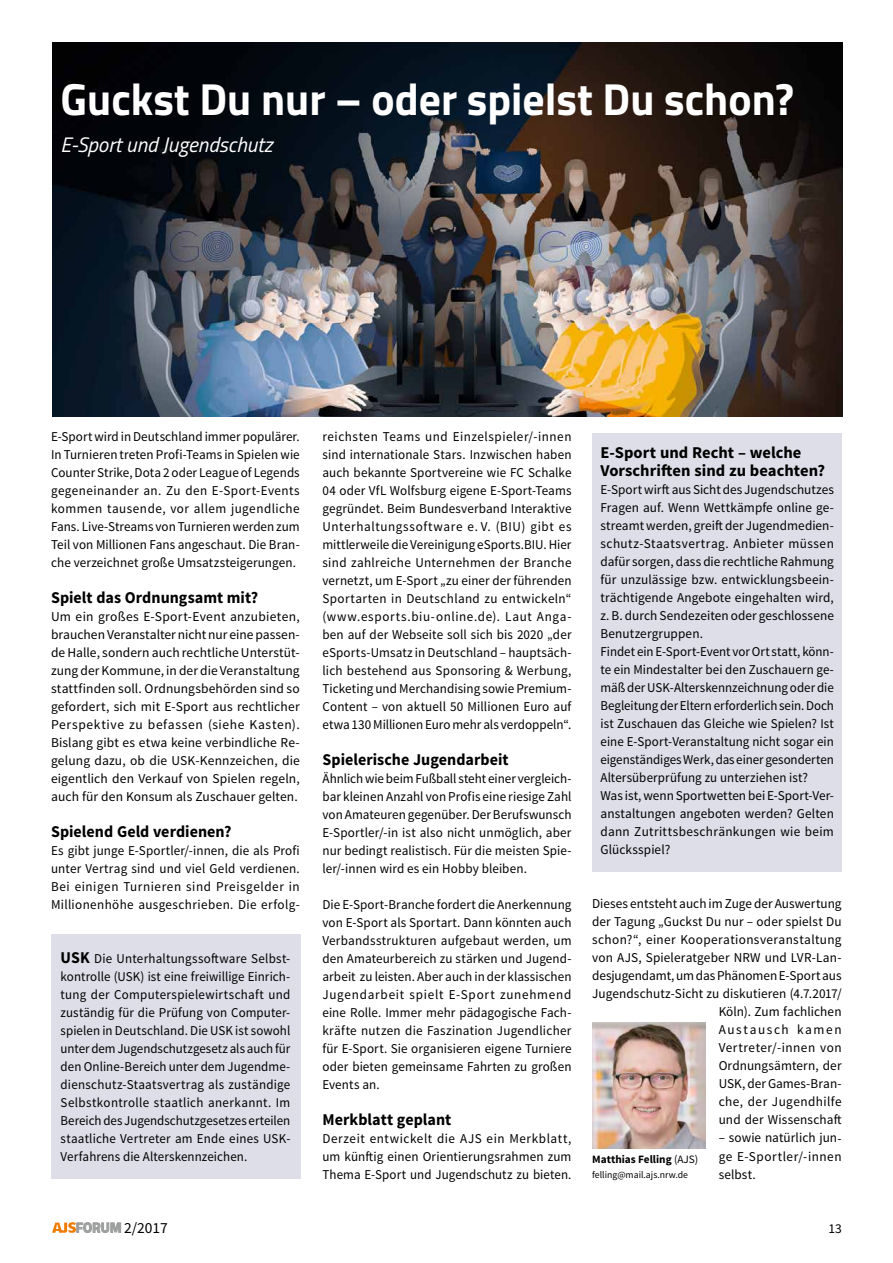
<style>
.page{position:relative;width:893px;height:1263px;background:#fff}
.page>*{position:absolute;margin:0;border:0;box-sizing:border-box;transform-origin:0 0}
.t1{font:700 45px "Titillium";color:#fff}
.t2{font:italic 21px "Titillium";color:#fff}
.t3{font:700 16.5px/18px "Source Sans Pro";color:#000}
.t4{font:15.45px "Source Sans Pro";color:#000}
.t5{font:13.5px/18px "Source Sans Pro";letter-spacing:.005em;color:#000;text-align:justify}
.t6{font:13.5px/18px "Source Sans Pro";letter-spacing:.005em;color:#000;text-align:justify;scale:.96 1}
.t7{font:700 11.25px "Source Sans Pro";color:#000}
.t8{font:9.75px "Source Sans Pro";color:#000}
.s1{font-weight:700;font-size:16.5px}
.s2{font-weight:400}
.s3{font-family:"Titillium";font-weight:700;font-size:13.95px;color:#9c9d9d}
</style>
<div class="page">
<img style="left:592px;top:1022px;width:114px;height:127px">
<div style="left:51px;top:934px;width:249px;height:245px;background:#d7d9e3"></div>
<img style="left:52px;top:43px;width:790px;height:374px">
<img style="left:52px;top:1222px;width:24px;height:11px">
<svg style="left:76px;top:1222px;width:45px;height:11px"></svg>
<div style="left:592px;top:434px;width:249px;height:438px;background:#d7d9e3"></div>
<h1 class="t1" style="left:61px;top:64px;width:735px">Guckst Du nur – oder spielst Du schon?</h1>
<h2 class="t2" style="left:61px;top:129px;width:214px">E-Sport und Jugendschutz</h2>
<p class="t5" style="left:51px;top:427px;width:250px">E-Sport wird in Deutschland immer populärer.<br>In Turnieren treten Profi-Teams in Spielen wie Counter Strike, Dota 2 oder League of Legends gegeneinander an. Zu den E-Sport-Events kommen tausende, vor allem jugendliche Fans. Live-Streams von Turnieren werden zum Teil von Millionen Fans angeschaut. Die Bran&shy;che verzeichnet große Umsatzsteigerungen.</p>
<p class="t3" style="left:51px;top:589px;width:209px">Spielt das Ordnungsamt mit?</p>
<p class="t5" style="left:51px;top:607px;width:250px">Um ein großes E-Sport-Event anzubieten, brauchen Veranstalter nicht nur eine passen&shy;de Halle, sondern auch rechtliche Unterstüt&shy;zung der Kommune, in der die Veranstaltung stattfinden soll. Ordnungsbehörden sind so gefordert, sich mit E-Sport aus rechtlicher Perspektive zu befassen (siehe Kasten).<br>Bislang gibt es etwa keine verbindliche Re&shy;gelung dazu, ob die USK-Kennzeichen, die eigentlich den Verkauf von Spielen regeln, auch für den Konsum als Zuschauer gelten.</p>
<p class="t3" style="left:51px;top:823px;width:182px">Spielend Geld verdienen?</p>
<p class="t5" style="left:51px;top:841px;width:250px">Es gibt junge E-Sportler/-innen, die als Profi unter Vertrag sind und viel Geld verdienen.<br>Bei einigen Turnieren sind Preisgelder in Millionenhöhe ausgeschrieben. Die erfolg-</p>
<p class="t6" style="left:61px;top:949px;width:241px"><span class="s1">USK</span> Die Unterhaltungssoftware Selbst&shy;kontrolle (USK) ist eine freiwillige Einrich&shy;tung der Computerspielewirtschaft und zuständig für die Prüfung von Computer&shy;spielen in Deutschland. Die USK ist sowohl unter dem Jugendschutzgesetz als auch für den Online-Bereich unter dem Jugendme&shy;dienschutz-Staatsvertrag als zuständige Selbstkontrolle staatlich anerkannt. Im Bereich des Jugendschutzgesetzes erteilen staatliche Vertreter am Ende eines USK-Verfahrens die Alterskennzeichen.</p>
<p class="t5" style="left:322px;top:427px;width:251px">reichsten Teams und Einzelspieler/-innen sind internationale Stars. Inzwischen haben auch bekannte Sportvereine wie FC Schalke 04 oder VfL Wolfsburg eigene E-Sport-Teams gegründet. Beim Bundesverband Interaktive Unterhaltungssoftware e. V. (BIU) gibt es mittlerweile die Vereinigung eSports.BIU. Hier sind zahlreiche Unternehmen der Branche vernetzt, um E-Sport „zu einer der führenden Sportarten in Deutschland zu entwickeln“ (www.esports.biu-online.de). Laut Anga&shy;ben auf der Webseite soll sich bis 2020 „der eSports-Umsatz in Deutschland – hauptsäch&shy;lich bestehend aus Sponsoring &amp; Werbung, Ticketing und Merchandising sowie Premium-Content – von aktuell 50 Millionen Euro auf etwa 130 Millionen Euro mehr als verdoppeln“.</p>
<p class="t3" style="left:322px;top:751px;width:188px">Spielerische Jugendarbeit</p>
<p class="t5" style="left:322px;top:769px;width:251px">Ähnlich wie beim Fußball steht einer vergleich&shy;bar kleinen Anzahl von Profis eine riesige Zahl von Amateuren gegenüber. Der Berufswunsch E-Sportler/-in ist also nicht unmöglich, aber nur bedingt realistisch. Für die meisten Spie&shy;ler/-innen wird es ein Hobby bleiben.</p>
<p class="t5" style="left:322px;top:895px;width:251px">Die E-Sport-Branche fordert die Anerkennung von E-Sport als Sportart. Dann könnten auch Verbandsstrukturen aufgebaut werden, um den Amateurbereich zu stärken und Jugend&shy;arbeit zu leisten. Aber auch in der klassischen Jugendarbeit spielt E-Sport zunehmend eine Rolle. Immer mehr pädagogische Fach&shy;kräfte nutzen die Faszination Jugendlicher für E-Sport. Sie organisieren eigene Turniere oder bieten gemeinsame Fahrten zu großen Events an.</p>
<p class="t3" style="left:322px;top:1111px;width:130px">Merkblatt geplant</p>
<p class="t5" style="left:322px;top:1129px;width:251px">Derzeit entwickelt die AJS ein Merkblatt, um künftig einen Orientierungsrahmen zum Thema E-Sport und Jugendschutz zu bieten.</p>
<p class="t3" style="left:600px;top:444px;width:226px">E-Sport und Recht – welche<br>Vorschriften sind zu beachten?</p>
<p class="t5" style="left:600px;top:481px;width:235px;text-align:left">E-Sport wirft aus Sicht des Jugendschutzes Fragen auf. Wenn Wettkämpfe online ge&shy;streamt werden, greift der Jugendmedien&shy;schutz-Staatsvertrag. Anbieter müssen dafür sorgen, dass die rechtliche Rahmung für unzulässige bzw. entwicklungsbeein&shy;trächtigende Angebote eingehalten wird, z. B. durch Sendezeiten oder geschlossene Benutzergruppen.<br>Findet ein E-Sport-Event vor Ort statt, könn&shy;te ein Mindestalter bei den Zuschauern ge&shy;mäß der USK-Alterskennzeichnung oder die Begleitung der Eltern erforderlich sein. Doch ist Zuschauen das Gleiche wie Spielen? Ist eine E-Sport-Veranstaltung nicht sogar ein eigenständiges Werk, das einer gesonderten Altersüberprüfung zu unterziehen ist?<br>Was ist, wenn Sportwetten bei E-Sport-Ver&shy;anstaltungen angeboten werden? Gelten dann Zutrittsbeschränkungen wie beim Glücksspiel?</p>
<p class="t5" style="left:592px;top:895px;width:251px;text-align:right">Dieses entsteht auch im Zuge der Auswertung der Tagung „Guckst Du nur – oder spielst Du schon?“, einer Kooperationsveranstaltung von AJS, Spieleratgeber NRW und LVR-Lan&shy;desjugendamt, um das Phänomen E-Sport aus<br>Jugendschutz-Sicht zu diskutieren (4.7.2017/<br>Köln). Zum fachlichen<br>Austausch kamen<br>Vertreter/-innen von<br>Ordnungsämtern, der<br>USK, der Games-Bran-<br>che, der Jugendhilfe<br>und der Wissenschaft</p>
<p class="t5" style="left:719px;top:1129px;width:124px">– sowie natürlich jun&shy;ge E-Sportler/-innen selbst.</p>
<p class="t7" style="left:592px;top:1152px;width:108px">Matthias Felling <span class="s2">(AJS)</span></p>
<p class="t8" style="left:592px;top:1169px;width:97px">felling@mail.ajs.nrw.de</p>
<p class="t4" style="left:76px;top:1218px;width:94px"><span class="s3">FORUM</span> 2/2017</p>
<p class="t5" style="left:828px;top:1219px;width:15px">13</p>
</div>
